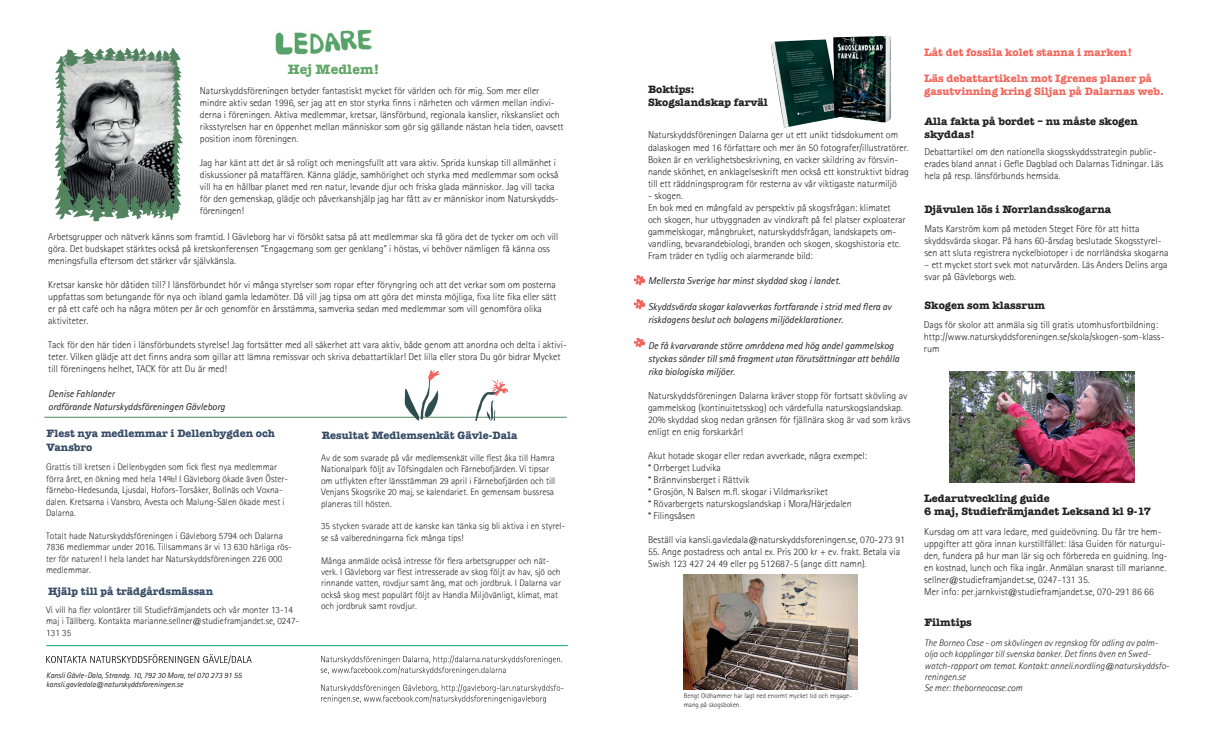
<style>
.page{position:relative;width:1219px;height:752px;background:#fff}
.page>*{position:absolute;margin:0;border:0;box-sizing:border-box;transform-origin:0 0}
.t1{font:700 14px "American Typewriter";color:#5fa666}
.t2{font:700 11px/13.2px "American Typewriter";color:#231f20}
.t3{font:700 11px/13.2px "American Typewriter";color:#f2655a}
.t4{font:700 11px/13.2px "American Typewriter";color:#354b65}
.t5{font:300 10px/12px "AT Rotis Sans Serif";color:#231f20}
.t6{font:italic 10px/13px "AT Rotis Sans Serif";color:#231f20}
.t7{font:300 9.5px/11.4px "AT Rotis Sans Serif";color:#231f20}
.t8{font:italic 300 9.5px/11.4px "AT Rotis Sans Serif";color:#231f20}
.t9{font:italic 8px/9.6px "AT Rotis Sans Serif";color:#231f20}
.t10{font:300 7px/8.4px "AT Rotis Sans Serif";color:#231f20}
</style>
<div class="page">
<svg style="left:46px;top:654px;width:206px;height:10px"></svg>
<svg style="left:321px;top:683px;width:243px;height:20px"></svg>
<svg style="left:321px;top:655px;width:241px;height:19px"></svg>
<hr style="left:46px;top:644px;width:522px;height:1px;background:#13a66d">
<img style="left:275px;top:29px;width:97px;height:26px">
<img style="left:54px;top:47px;width:129px;height:175px">
<img style="left:684px;top:574px;width:173px;height:114px">
<img style="left:770px;top:36px;width:121px;height:92px">
<img style="left:633px;top:275px;width:13px;height:11px">
<img style="left:633px;top:299px;width:13px;height:11px">
<img style="left:633px;top:338px;width:13px;height:10px">
<img style="left:950px;top:372px;width:184px;height:110px">
<hr style="left:44px;top:416px;width:523px;height:1px;background:#528560">
<img style="left:388px;top:370px;width:128px;height:51px">
<h1 class="t1" style="left:288px;top:57px;width:93px">Hej Medlem!</h1>
<p class="t5" style="left:200px;top:85px;width:365px">Naturskyddsföreningen betyder fantastiskt mycket för världen och för mig. Som mer eller mindre aktiv sedan 1996, ser jag att en stor styrka finns i närheten och värmen mellan indivi&shy;derna i föreningen. Aktiva medlemmar, kretsar, länsförbund, regionala kanslier, rikskansliet och riksstyrelsen har en öppenhet mellan människor som gör sig gällande nästan hela tiden, oavsett position inom föreningen.</p>
<p class="t5" style="left:200px;top:157px;width:360px">Jag har känt att det är så roligt och meningsfullt att vara aktiv. Sprida kunskap till allmänhet i diskussioner på mataffären. Känna glädje, samhörighet och styrka med medlemmar som också vill ha en hållbar planet med ren natur, levande djur och friska glada människor. Jag vill tacka för den gemenskap, glädje och påverkanshjälp jag har fått av er människor inom Naturskydds&shy;föreningen!</p>
<p class="t5" style="left:48px;top:230px;width:512px">Arbetsgrupper och nätverk känns som framtid. I Gävleborg har vi försökt satsa på att medlemmar ska få göra det de tycker om och vill göra. Det budskapet stärktes också på kretskonferensen ”Engagemang som ger genklang” i höstas, vi behöver nämligen få känna oss meningsfulla eftersom det stärker vår självkänsla.</p>
<p class="t5" style="left:48px;top:278px;width:510px">Kretsar kanske hör dåtiden till? I länsförbundet hör vi många styrelser som ropar efter föryngring och att det verkar som om posterna uppfattas som betungande för nya och ibland gamla ledamöter. Då vill jag tipsa om att göra det minsta möjliga, fixa lite fika eller sätt er på ett café och ha några möten per år och genomför en årsstämma, samverka sedan med medlemmar som vill genomföra olika aktiviteter.</p>
<p class="t5" style="left:48px;top:338px;width:520px">Tack för den här tiden i länsförbundets styrelse! Jag fortsätter med all säkerhet att vara aktiv, både genom att anordna och delta i aktivi&shy;teter. Vilken glädje att det finns andra som gillar att lämna remissvar och skriva debattartiklar! Det lilla eller stora Du gör bidrar Mycket till föreningens helhet, TACK för att Du är med!</p>
<p class="t6" style="left:48px;top:387px;width:178px">Denise Fahlander<br>ordförande Naturskyddsföreningen Gävleborg</p>
<p class="t4" style="left:47px;top:426px;width:230px">Flest nya medlemmar i Dellenbygden och<br>Vansbro</p>
<p class="t7" style="left:46px;top:461px;width:244px">Grattis till kretsen i Dellenbygden som fick flest nya medlemmar förra året, en ökning med hela 14%! I Gävleborg ökade även Öster&shy;färnebo-Hedesunda, Ljusdal, Hofors-Torsåker, Bollnäs och Voxna&shy;dalen. Kretsarna i Vansbro, Avesta och Malung-Sälen ökade mest i Dalarna.</p>
<p class="t7" style="left:46px;top:529px;width:247px">Totalt hade Naturskyddsföreningen i Gävleborg 5794 och Dalarna 7836 medlemmar under 2016. Tillsammans är vi 13 630 härliga rös&shy;ter för naturen! I hela landet har Naturskyddsföreningen 226 000 medlemmar.</p>
<p class="t4" style="left:48px;top:584px;width:166px">Hjälp till på trädgårdsmässan</p>
<p class="t7" style="left:46px;top:604px;width:255px">Vi vill ha fler volontärer till Studiefrämjandets och vår monter 13-14 maj i Tällberg. Kontakta marianne.sellner@studieframjandet.se, 0247-<br>131 35</p>
<p class="t9" style="left:46px;top:670px;width:197px">Kansli Gävle-Dala, Strandg. 10, 792 30 Mora, tel 070 273 91 55 kansli.gavledala@naturskyddsforeningen.se</p>
<p class="t4" style="left:322px;top:428px;width:197px">Resultat Medlemsenkät Gävle-Dala</p>
<p class="t7" style="left:321px;top:451px;width:236px">Av de som svarade på vår medlemsenkät ville flest åka till Hamra Nationalpark följt av Töfsingdalen och Färnebofjärden. Vi tipsar om utflykten efter länsstämman 29 april i Färnebofjärden och till Venjans Skogsrike 20 maj, se kalendariet. En gemensam bussresa planeras till hösten.</p>
<p class="t7" style="left:321px;top:520px;width:246px">35 stycken svarade att de kanske kan tänka sig bli aktiva i en styrel&shy;se så valberedningarna fick många tips!</p>
<p class="t7" style="left:321px;top:554px;width:241px">Många anmälde också intresse för flera arbetsgrupper och nät&shy;verk. I Gävleborg var flest intresserade av skog följt av hav, sjö och rinnande vatten, rovdjur samt äng, mat och jordbruk. I Dalarna var också skog mest populärt följt av Handla Miljövänligt, klimat, mat och jordbruk samt rovdjur.</p>
<p class="t2" style="left:648px;top:82px;width:121px">Boktips:<br>Skogslandskap farväl</p>
<p class="t5" style="left:648px;top:129px;width:262px">Naturskyddsföreningen Dalarna ger ut ett unikt tidsdokument om dalaskogen med 16 författare och mer än 50 fotografer/illustratörer.<br>Boken är en verklighetsbeskrivning, en vacker skildring av försvin&shy;nande skönhet, en anklagelseskrift men också ett konstruktivt bidrag till ett räddningsprogram för resterna av vår viktigaste naturmiljö</p>
<p class="t5" style="left:648px;top:189px;width:259px">- skogen.<br>En bok med en mångfald av perspektiv på skogsfrågan: klimatet och skogen, hur utbyggnaden av vindkraft på fel platser exploaterar gammelskogar, mångbruket, naturskyddsfrågan, landskapets om&shy;vandling, bevarandebiologi, branden och skogen, skogshistoria etc.<br>Fram träder en tydlig och alarmerande bild:</p>
<p class="t6" style="left:648px;top:274px;width:194px">Mellersta Sverige har minst skyddad skog i landet.</p>
<p class="t6" style="left:648px;top:300px;width:245px">Skyddsvärda skogar kalavverkas fortfarande i strid med flera av riskdagens beslut och bolagens miljödeklarationer.</p>
<p class="t6" style="left:648px;top:339px;width:253px">De få kvarvarande större områdena med hög andel gammelskog styckas sönder till små fragment utan förutsättningar att behålla rika biologiska miljöer.</p>
<p class="t5" style="left:648px;top:389px;width:264px">Naturskyddsföreningen Dalarna kräver stopp för fortsatt skövling av gammelskog (kontinuitetsskog) och värdefulla naturskogslandskap.<br>20% skyddad skog nedan gränsen för fjällnära skog är vad som krävs enligt en enig forskarkår!</p>
<p class="t5" style="left:648px;top:449px;width:221px">Akut hotade skogar eller redan avverkade, några exempel: * Orrberget Ludvika<br>* Brännvinsberget i Rättvik<br>* Grosjön, N Balsen m.fl. skogar i Vildmarksriket<br>* Rövarbergets naturskogslandskap i Mora/Härjedalen<br>* Filingsåsen</p>
<p class="t5" style="left:648px;top:533px;width:258px">Beställ via kansli.gavledala@naturskyddsforeningen.se, 070-273 91</p>
<p class="t5" style="left:648px;top:545px;width:254px">55. Ange postadress och antal ex. Pris 200 kr + ev. frakt. Betala via<br>Swish 123 427 24 49 eller pg 512687-5 (ange ditt namn).</p>
<p class="t10" style="left:684px;top:691px;width:170px">Bengt Oldhammer har lagt ned enormt mycket tid och engage&shy;mang på skogsboken.</p>
<p class="t3" style="left:924px;top:45px;width:210px">Låt det fossila kolet stanna i marken!</p>
<p class="t3" style="left:924px;top:71px;width:241px">Läs debattartikeln mot Igrenes planer på gasutvinning kring Siljan på Dalarnas web.</p>
<p class="t2" style="left:924px;top:114px;width:215px">Alla fakta på bordet – nu måste skogen skyddas!</p>
<p class="t5" style="left:924px;top:146px;width:240px">Debattartikel om den nationella skogsskyddsstrategin public&shy;erades bland annat i Gefle Dagblad och Dalarnas Tidningar. Läs hela på resp. länsförbunds hemsida.</p>
<p class="t2" style="left:924px;top:202px;width:188px">Djävulen lös i Norrlandsskogarna</p>
<p class="t5" style="left:924px;top:222px;width:246px">Mats Karström kom på metoden Steget Före för att hitta skyddsvärda skogar. På hans 60-årsdag beslutade Skogsstyrel&shy;sen att sluta registrera nyckelbiotoper i de norrländska skogarna</p>
<p class="t5" style="left:924px;top:258px;width:245px">– ett mycket stort svek mot naturvården. Läs Anders Delins arga svar på Gävleborgs web.</p>
<p class="t2" style="left:924px;top:297px;width:122px">Skogen som klassrum</p>
<p class="t5" style="left:924px;top:318px;width:242px">Dags för skolor att anmäla sig till gratis utomhusfortbildning: http://www.naturskyddsforeningen.se/skola/skogen-som-klass&shy;rum</p>
<p class="t2" style="left:924px;top:490px;width:228px">Ledarutveckling guide<br>6 maj, Studiefrämjandet Leksand kl 9-17</p>
<p class="t5" style="left:924px;top:525px;width:245px">Kursdag om att vara ledare, med guideövning. Du får tre hem&shy;uppgifter att göra innan kurstillfället: läsa Guiden för naturgui&shy;den, fundera på hur man lär sig och förbereda en guidning. Ing&shy;en kostnad, lunch och fika ingår. Anmälan snarast till marianne. sellner@studieframjandet.se, 0247-131 35.<br>Mer info: per.jarnkvist@studieframjandet.se, 070-291 86 66</p>
<p class="t2" style="left:924px;top:614px;width:49px">Filmtips</p>
<p class="t8" style="left:924px;top:636px;width:247px">The Borneo Case - om skövlingen av regnskog för odling av palm&shy;olja och kopplingar till svenska banker. Det finns även en Swed&shy;watch-rapport om temat. Kontakt: anneli.nordling@naturskyddsfo&shy;reningen.se<br>Se mer: theborneocase.com</p>
</div>
